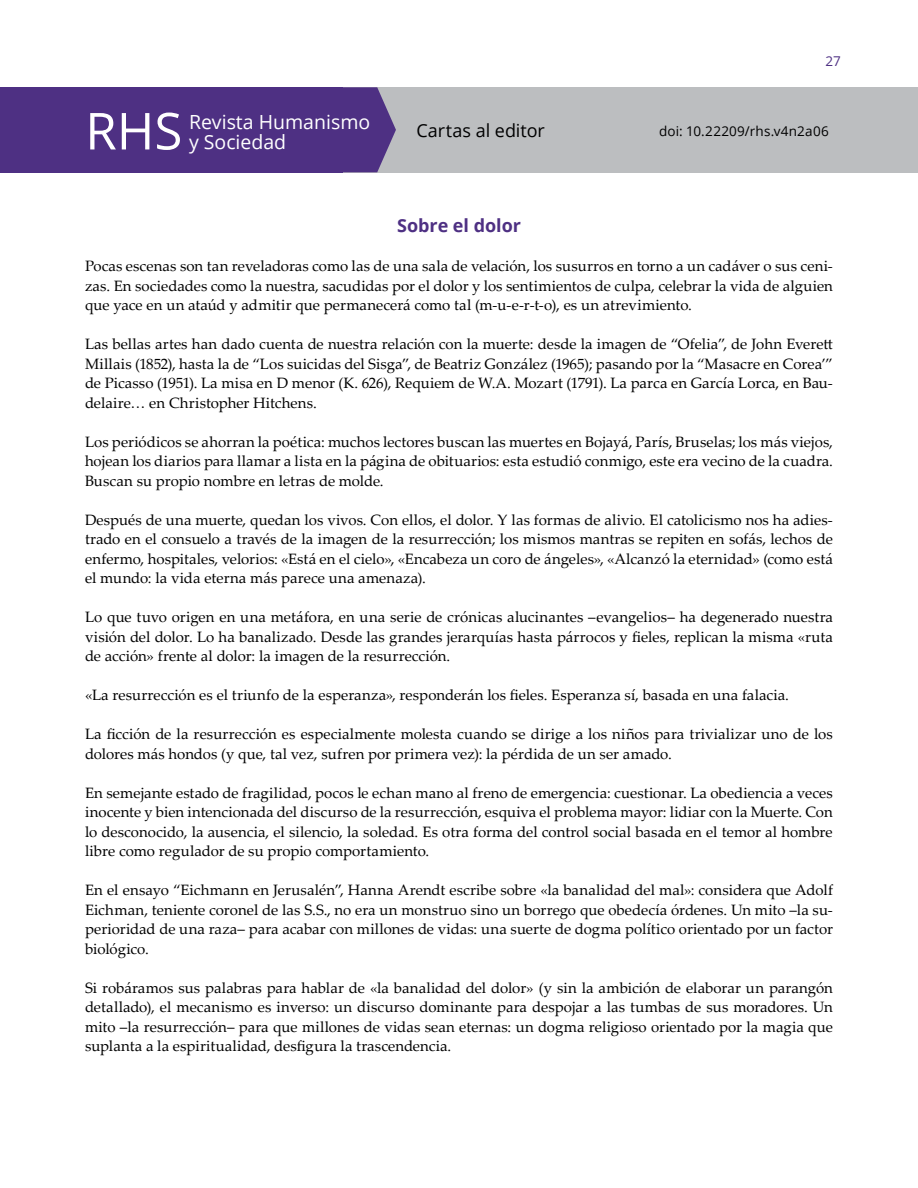
<style>
.page{position:relative;width:918px;height:1188px;background:#fff}
.page>*{position:absolute;margin:0;border:0;box-sizing:border-box;transform-origin:0 0}
.t1{font:51px "Open Sans";color:#fff}
.t2{font:19.5px/19.5px "Open Sans";color:#fff}
.t3{font:18px "Open Sans";letter-spacing:-.005em;color:#000}
.t4{font:700 18px "Open Sans";color:#4e3083}
.t5{font:15px/19.5px "Palatino Linotype";color:#000;text-align:justify}
.t6{font:13.5px "Open Sans";letter-spacing:.02em;color:#000}
.t7{font:13.5px "Open Sans";color:#4e3083}
</style>
<div class="page">
<div style="left:1px;top:87px;width:917px;height:85px;background:#bcbec0"></div>
<div style="left:0;top:87px;width:343px;height:85px;background:#4e3083"></div>
<svg style="left:343px;top:87px;width:53px;height:85px"></svg>
<h1 class="t1" style="left:85px;top:96px;width:99px">RHS</h1>
<h2 class="t2" style="left:189px;top:112px;width:183px">Revista Humanismo y Sociedad</h2>
<p class="t3" style="left:416px;top:118px;width:130px">Cartas al editor</p>
<p class="t7" style="left:825px;top:52px;width:17px">27</p>
<p class="t6" style="left:659px;top:122px;width:171px">doi: 10.22209/rhs.v4n2a06</p>
<p class="t4" style="left:397px;top:213px;width:125px">Sobre el dolor</p>
<p class="t5" style="left:85px;top:256px;width:750px">Pocas escenas son tan reveladoras como las de una sala de velación, los susurros en torno a un cadáver o sus ceni&shy;zas. En sociedades como la nuestra, sacudidas por el dolor y los sentimientos de culpa, celebrar la vida de alguien que yace en un ataúd y admitir que permanecerá como tal (m-u-e-r-t-o), es un atrevimiento.</p>
<p class="t5" style="left:85px;top:334px;width:749px">Las bellas artes han dado cuenta de nuestra relación con la muerte: desde la imagen de “Ofelia”, de John Everett Millais (1852), hasta la de “Los suicidas del Sisga”, de Beatriz González (1965); pasando por la “Masacre en Corea’” de Picasso (1951). La misa en D menor (K. 626), Requiem de W.A. Mozart (1791). La parca en García Lorca, en Bau&shy;delaire… en Christopher Hitchens.</p>
<p class="t5" style="left:85px;top:431px;width:749px">Los periódicos se ahorran la poética: muchos lectores buscan las muertes en Bojayá, París, Bruselas; los más viejos, hojean los diarios para llamar a lista en la página de obituarios: esta estudió conmigo, este era vecino de la cuadra.<br>Buscan su propio nombre en letras de molde.</p>
<p class="t5" style="left:85px;top:509px;width:749px">Después de una muerte, quedan los vivos. Con ellos, el dolor. Y las formas de alivio. El catolicismo nos ha adies&shy;trado en el consuelo a través de la imagen de la resurrección; los mismos mantras se repiten en sofás, lechos de enfermo, hospitales, velorios: «Está en el cielo», «Encabeza un coro de ángeles», «Alcanzó la eternidad» (como está el mundo: la vida eterna más parece una amenaza).</p>
<p class="t5" style="left:85px;top:607px;width:749px">Lo que tuvo origen en una metáfora, en una serie de crónicas alucinantes –evangelios– ha degenerado nuestra visión del dolor. Lo ha banalizado. Desde las grandes jerarquías hasta párrocos y fieles, replican la misma «ruta de acción» frente al dolor: la imagen de la resurrección.</p>
<p class="t5" style="left:85px;top:685px;width:705px">«La resurrección es el triunfo de la esperanza», responderán los fieles. Esperanza sí, basada en una falacia.</p>
<p class="t5" style="left:85px;top:724px;width:749px">La ficción de la resurrección es especialmente molesta cuando se dirige a los niños para trivializar uno de los dolores más hondos (y que, tal vez, sufren por primera vez): la pérdida de un ser amado.</p>
<p class="t5" style="left:85px;top:782px;width:749px">En semejante estado de fragilidad, pocos le echan mano al freno de emergencia: cuestionar. La obediencia a veces inocente y bien intencionada del discurso de la resurrección, esquiva el problema mayor: lidiar con la Muerte. Con lo desconocido, la ausencia, el silencio, la soledad. Es otra forma del control social basada en el temor al hombre libre como regulador de su propio comportamiento.</p>
<p class="t5" style="left:85px;top:880px;width:749px">En el ensayo “Eichmann en Jerusalén”, Hanna Arendt escribe sobre «la banalidad del mal»: considera que Adolf Eichman, teniente coronel de las S.S., no era un monstruo sino un borrego que obedecía órdenes. Un mito –la su&shy;perioridad de una raza– para acabar con millones de vidas: una suerte de dogma político orientado por un factor biológico.</p>
<p class="t5" style="left:85px;top:977px;width:749px">Si robáramos sus palabras para hablar de «la banalidad del dolor» (y sin la ambición de elaborar un parangón detallado), el mecanismo es inverso: un discurso dominante para despojar a las tumbas de sus moradores. Un mito –la resurrección– para que millones de vidas sean eternas: un dogma religioso orientado por la magia que suplanta a la espiritualidad, desfigura la trascendencia.</p>
</div>
